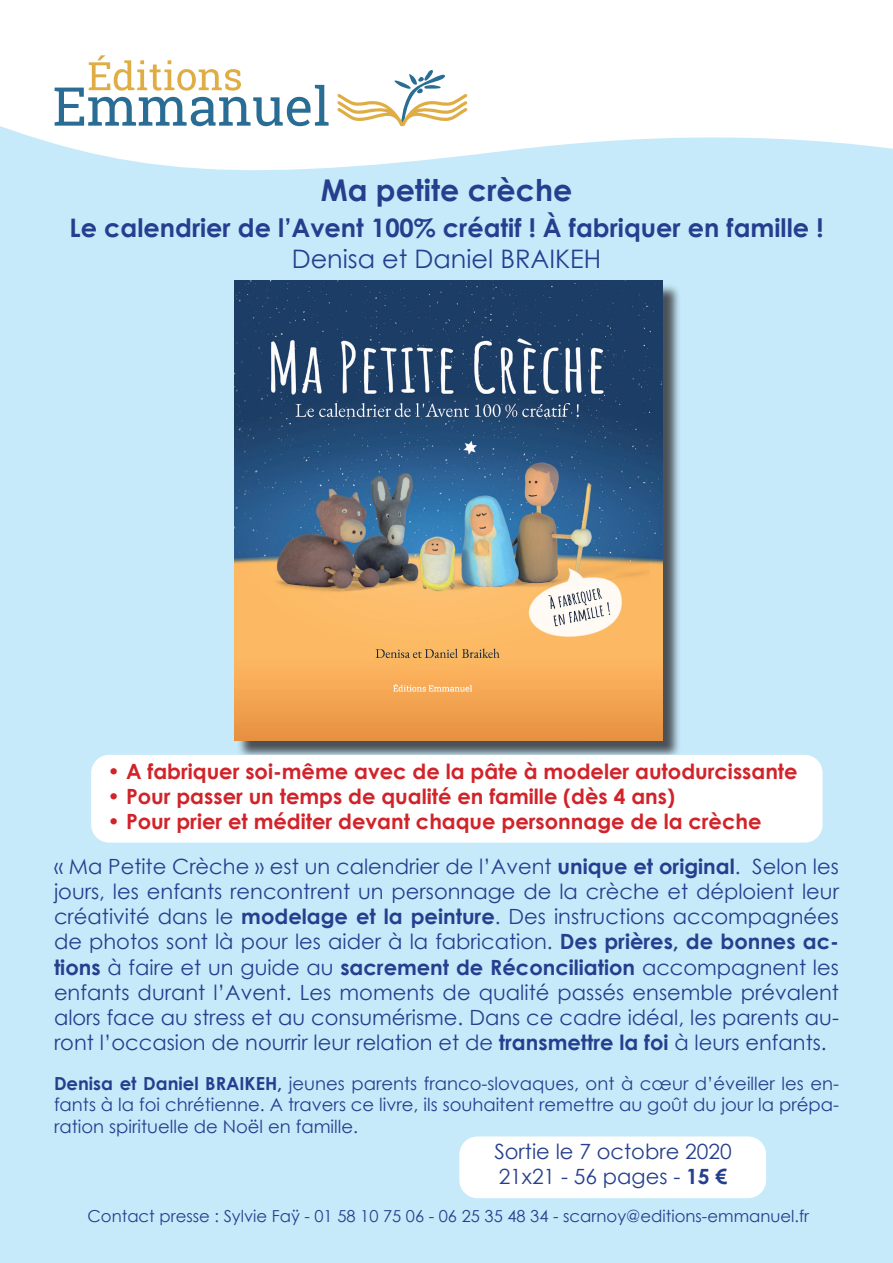
<style>
.page{position:relative;width:893px;height:1263px;background:#fff}
.page>*{position:absolute;margin:0;border:0;box-sizing:border-box;transform-origin:0 0}
.t1{font:700 30px "Century Gothic";color:#253f8e}
.t2{font:700 25.5px "Century Gothic";color:#253f8e}
.t3{font:25.5px "Century Gothic";color:#253f8e}
.t4{font:21px/25.2px "Century Gothic";color:#253f8e;text-align:justify}
.t5{font:700 21px "Century Gothic";color:#d1232a}
.t6{font:18px/21.6px "Century Gothic";color:#253f8e;text-align:justify}
.t7{font:16.5px "Century Gothic";color:#253f8e}
.s1{font-weight:700}
</style>
<div class="page">
<div style="left:0;top:17px;width:893px;height:1246px;background:#c6eafa"></div>
<svg style="left:0;top:17px;width:893px;height:154px;fill:#fff"></svg>
<svg style="left:336px;top:60px;width:131px;height:66px;background:#efebde"></svg>
<svg style="left:53px;top:48px;width:276px;height:78px;background:#d9e1e0"></svg>
<div style="left:236px;top:283px;width:445px;height:476px;background:#231f20;opacity:.75"></div>
<img style="left:234px;top:281px;width:429px;height:459px">
<div style="left:91px;top:755px;width:732px;height:88px;background:#fff;border-radius:18px"></div>
<div style="left:459px;top:1136px;width:307px;height:62px;background:#fff;border-radius:18px"></div>
<p class="t1" style="left:321px;top:167px;width:253px">Ma petite crèche</p>
<p class="t2" style="left:70px;top:208px;width:755px">Le calendrier de l’Avent 100% créatif ! À fabriquer en famille !</p>
<p class="t3" style="left:292px;top:241px;width:311px">Denisa et Daniel BRAIKEH</p>
<p class="t5" style="left:108px;top:755px;width:692px">• A fabriquer soi-même avec de la pâte à modeler autodurcissante</p>
<p class="t5" style="left:108px;top:781px;width:569px">• Pour passer un temps de qualité en famille (dès 4 ans)</p>
<p class="t5" style="left:108px;top:806px;width:655px">• Pour prier et méditer devant chaque personnage de la crèche</p>
<p class="t4" style="left:54px;top:853px;width:786px">« Ma Petite Crèche » est un calendrier de l’Avent <span class="s1">unique et original</span>. Selon les jours, les enfants rencontrent un personnage de la crèche et déploient leur créativité dans le <span class="s1">modelage et la peinture</span>. Des instructions accompagnées de photos sont là pour les aider à la fabrication. <span class="s1">Des prières, de bonnes ac&shy;tions</span> à faire et un guide au <span class="s1">sacrement de Réconciliation</span> accompagnent les enfants durant l’Avent. Les moments de qualité passés ensemble prévalent alors face au stress et au consumérisme. Dans ce cadre idéal, les parents au&shy;ront l’occasion de nourrir leur relation et de <span class="s1">transmettre la foi</span> à leurs enfants.</p>
<p class="t6" style="left:54px;top:1072px;width:786px"><span class="s1">Denisa et Daniel BRAIKEH,</span> jeunes parents franco-slovaques, ont à cœur d’éveiller les en&shy;fants à la foi chrétienne. A travers ce livre, ils souhaitent remettre au goût du jour la prépa&shy;ration spirituelle de Noël en famille.</p>
<p class="t4" style="left:494px;top:1139px;width:239px">Sortie le 7 octobre 2020</p>
<p class="t4" style="left:499px;top:1164px;width:230px">21x21 - 56 pages - <span class="s1">15 €</span></p>
<p class="t7" style="left:87px;top:1205px;width:723px">Contact presse : Sylvie Faÿ - 01 58 10 75 06 - 06 25 35 48 34 - scarnoy@editions-emmanuel.fr</p>
</div>
